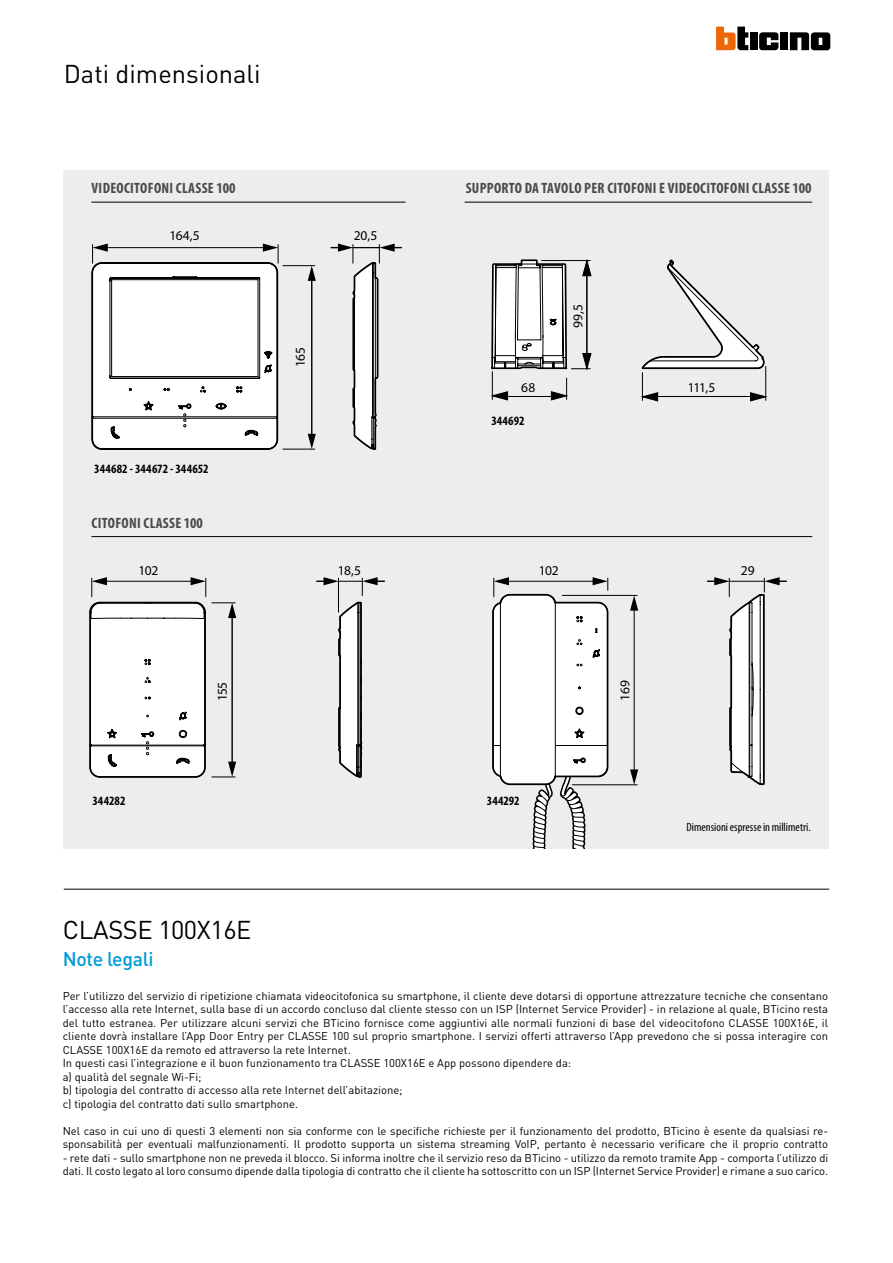
<style>
.page{position:relative;width:893px;height:1263px;background:#fff}
.page>*{position:absolute;margin:0;border:0;box-sizing:border-box;transform-origin:0 0}
.t1{font:25.5px "DIN Pro";color:#000}
.t2{font:500 19.5px "DIN Pro";letter-spacing:-.02em;color:#009bd9}
.t3{font:700 condensed 15px "Myriad Pro";letter-spacing:.02em;color:#4a4a49}
.t4{font:13.5px "Myriad Pro";letter-spacing:-.025em;color:#000}
.t5{font:700 condensed 12.75px "Myriad Pro";letter-spacing:.005em;color:#000}
.t6{font:condensed 12px "Myriad Pro";color:#000}
.t7{font:11.25px/13.5px "DIN Pro";letter-spacing:-.01em;color:#000}
</style>
<div class="page">
<div style="left:64px;top:170px;width:765px;height:678px;background:#ededed"></div>
<hr style="left:91px;top:202px;width:315px;height:1px;background:#000">
<hr style="left:465px;top:202px;width:347px;height:1px;background:#000">
<hr style="left:91px;top:536px;width:721px;height:1px;background:#000">
<svg style="left:331px;top:244px;width:70px;height:206px"></svg>
<hr style="left:283px;top:265px;width:32px;height:1px;background:#000">
<hr style="left:283px;top:449px;width:32px;height:1px;background:#000">
<hr style="left:311px;top:278px;width:1px;height:159px;background:#000">
<svg style="left:308px;top:266px;width:8px;height:15px"></svg>
<svg style="left:308px;top:434px;width:8px;height:15px"></svg>
<svg style="left:91px;top:244px;width:188px;height:206px;background:#e4e4e4"></svg>
<hr style="left:562px;top:595px;width:75px;height:1px;background:#000">
<hr style="left:572px;top:784px;width:65px;height:1px;background:#000">
<hr style="left:634px;top:608px;width:1px;height:164px;background:#000">
<svg style="left:630px;top:595px;width:8px;height:16px"></svg>
<svg style="left:630px;top:769px;width:8px;height:16px"></svg>
<svg style="left:491px;top:577px;width:118px;height:272px"></svg>
<svg style="left:707px;top:577px;width:79px;height:209px"></svg>
<svg style="left:89px;top:577px;width:147px;height:201px"></svg>
<svg style="left:317px;top:577px;width:67px;height:201px"></svg>
<div style="left:780px;top:32px;width:8px;height:18px;background:#000"></div>
<svg style="left:490px;top:26px;width:288px;height:376px"></svg>
<svg style="left:790px;top:32px;width:40px;height:18px"></svg>
<hr style="left:64px;top:889px;width:765px;height:1px;background:#000">
<h1 class="t1" style="left:64px;top:57px;width:198px">Dati dimensionali</h1>
<h3 class="t3" style="left:92px;top:179px;width:145px">VIDEOCITOFONI CLASSE 100</h3>
<p class="t4" style="left:169px;top:227px;width:32px">164,5</p>
<p class="t4" style="left:354px;top:227px;width:25px">20,5</p>
<p class="t5" style="left:94px;top:460px;width:116px">344682 - 344672 - 344652</p>
<h3 class="t3" style="left:92px;top:513px;width:113px">CITOFONI CLASSE 100</h3>
<p class="t4" style="left:139px;top:562px;width:21px">102</p>
<p class="t4" style="left:214px;top:701px;width:21px;rotate:-90deg">155</p>
<p class="t4" style="left:292px;top:367px;width:22px;rotate:-90deg">165</p>
<p class="t4" style="left:338px;top:562px;width:25px">18,5</p>
<h3 class="t3" style="left:466px;top:179px;width:347px">SUPPORTO DA TAVOLO PER CITOFONI E VIDEOCITOFONI CLASSE 100</h3>
<p class="t4" style="left:570px;top:328px;width:25px;rotate:-90deg">99,5</p>
<p class="t4" style="left:521px;top:379px;width:16px">68</p>
<p class="t4" style="left:688px;top:379px;width:29px">111,5</p>
<p class="t5" style="left:491px;top:413px;width:35px">344692</p>
<p class="t4" style="left:539px;top:562px;width:21px">102</p>
<p class="t4" style="left:616px;top:700px;width:22px;rotate:-90deg">169</p>
<p class="t4" style="left:741px;top:562px;width:15px">29</p>
<p class="t5" style="left:92px;top:793px;width:35px">344282</p>
<p class="t5" style="left:487px;top:793px;width:34px">344292</p>
<p class="t6" style="left:686px;top:819px;width:126px">Dimensioni espresse in millimetri.</p>
<h1 class="t1" style="left:63px;top:912px;width:190px">CLASSE 100X16E</h1>
<h2 class="t2" style="left:63px;top:946px;width:92px">Note legali</h2>
<p class="t7" style="left:63px;top:988px;width:767px">Per l’utilizzo del servizio di ripetizione chiamata videocitofonica su smartphone, il cliente deve dotarsi di opportune attrezzature tecniche che consentano l’accesso alla rete Internet, sulla base di un accordo concluso dal cliente stesso con un ISP (Internet Service Provider) - in relazione al quale, BTicino resta del tutto estranea. Per utilizzare alcuni servizi che BTicino fornisce come aggiuntivi alle normali funzioni di base del videocitofono CLASSE 100X16E, il cliente dovrà installare l’App Door Entry per CLASSE 100 sul proprio smartphone. I servizi offerti attraverso l’App prevedono che si possa interagire con CLASSE 100X16E da remoto ed attraverso la rete Internet.<br>In questi casi l’integrazione e il buon funzionamento tra CLASSE 100X16E e App possono dipendere da:<br>a) qualità del segnale Wi-Fi;<br>b) tipologia del contratto di accesso alla rete Internet dell’abitazione;<br>c) tipologia del contratto dati sullo smartphone.</p>
<p class="t7" style="left:63px;top:1123px;width:767px">Nel caso in cui uno di questi 3 elementi non sia conforme con le specifiche richieste per il funzionamento del prodotto, BTicino è esente da qualsiasi re&shy;sponsabilità per eventuali malfunzionamenti. Il prodotto supporta un sistema streaming VoIP, pertanto è necessario verificare che il proprio contratto</p>
<p class="t7" style="left:63px;top:1150px;width:767px">- rete dati - sullo smartphone non ne preveda il blocco. Si informa inoltre che il servizio reso da BTicino - utilizzo da remoto tramite App - comporta l’utilizzo di dati. Il costo legato al loro consumo dipende dalla tipologia di contratto che il cliente ha sottoscritto con un ISP (Internet Service Provider) e rimane a suo carico.</p>
</div>
